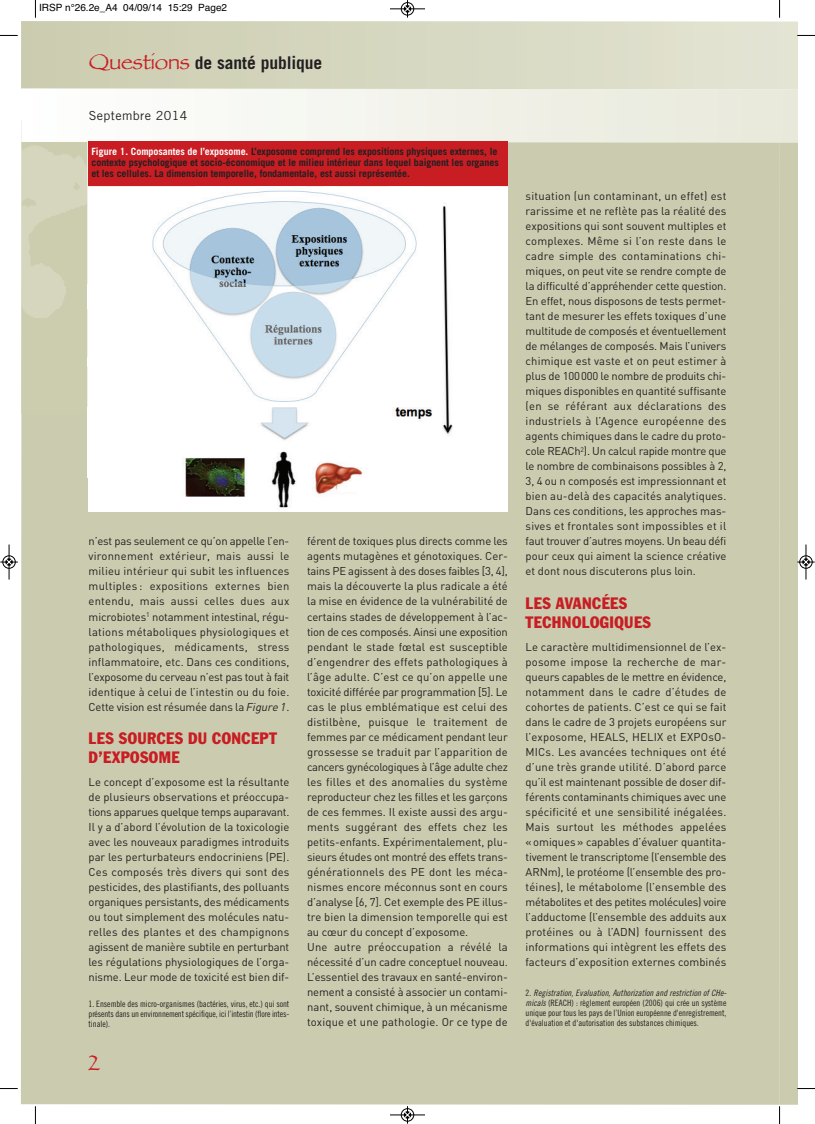
<style>
.page{position:relative;width:815px;height:1124px;background:#fff}
.page>*{position:absolute;margin:0;border:0;box-sizing:border-box;transform-origin:0 0}
.t1{font:22.5px "Papyrus";color:#c71d23}
.t2{font:700 17.5px "Trade Gothic LT Std";letter-spacing:-.005em;color:#231f20}
.t3{font:condensed 16.25px/18.8px "Franklin Gothic Std";letter-spacing:.025em;color:#c71d23}
.t4{font:12.5px "Trade Gothic LT Std";letter-spacing:.03em;color:#231f20}
.t5{font:11.25px/15px "DIN";letter-spacing:-.005em;color:#231f20;text-align:justify}
.t6{font:700 10px/11.2px "Trade Gothic LT Std";letter-spacing:-.005em;color:#231f20}
.t7{font:10px "Helvetica";color:#000}
.t8{font:8.75px/10px "Trade Gothic LT Std Cn 18";letter-spacing:-.005em;color:#231f20;text-align:justify}
.t9{font:8.75px "Trade Gothic LT Std Cn 18 Obl";letter-spacing:.005em;color:#231f20}
.s1{font-family:"Papyrus";font-weight:400;font-size:22.5px;color:#c71d23}
.s2{color:#fff}
.s3{font-style:italic}
.s4{font-family:"Trade Gothic LT Std Cn 18"}
.s5{font-family:"Trade Gothic LT Std Cn 18 Obl"}
</style>
<div class="page">
<div style="left:21px;top:143px;width:758px;height:961px;background:#cbccaf"></div>
<img style="left:21px;top:120px;width:67px;height:294px">
<svg style="left:21px;top:21px;width:776px;height:68px"></svg>
<svg style="left:22px;top:89px;width:775px;height:54px"></svg>
<div style="left:88px;top:142px;width:419px;height:44px;background:#c71d23"></div>
<div style="left:89px;top:188px;width:419px;height:324px;background:#fff"></div>
<img style="left:152px;top:190px;width:301px;height:318px">
<svg style="left:35px;top:0;width:1px;height:18px"></svg>
<svg style="left:0;top:35px;width:18px;height:1px"></svg>
<svg style="left:779px;top:0;width:1px;height:18px"></svg>
<svg style="left:797px;top:35px;width:18px;height:1px"></svg>
<svg style="left:35px;top:1106px;width:1px;height:17px"></svg>
<svg style="left:0;top:1088px;width:18px;height:1px"></svg>
<div style="left:401px;top:2px;width:13px;height:14px;border:1px solid #fff;border-radius:50%"></div>
<hr style="left:390px;top:9px;width:35px;height:1px;background:#000">
<div style="left:401px;top:2px;width:13px;height:13px;border:1px solid #000;border-radius:50%"></div>
<svg style="left:404px;top:0;width:7px;height:18px"></svg>
<hr style="left:390px;top:1114px;width:35px;height:1px;background:#000">
<div style="left:401px;top:1108px;width:13px;height:13px;border:1px solid #000;border-radius:50%"></div>
<svg style="left:404px;top:1106px;width:7px;height:17px"></svg>
<div style="left:2px;top:555px;width:14px;height:13px;border:1px solid #fff;border-radius:50%"></div>
<hr style="left:9px;top:544px;width:1px;height:35px;background:#000">
<div style="left:3px;top:555px;width:12px;height:13px;border:1px solid #000;border-radius:50%"></div>
<svg style="left:0;top:558px;width:18px;height:7px"></svg>
<svg style="left:779px;top:121px;width:36px;height:1002px"></svg>
<p class="t7" style="left:39px;top:2px;width:190px">IRSP n°26.2e_A4 04/09/14 15:29 Page2</p>
<h2 class="t2" style="left:89px;top:56px;width:235px"><span class="s1">Questions</span> de santé publique</h2>
<p class="t4" style="left:89px;top:111px;width:100px">Septembre 2014</p>
<p class="t6" style="left:92px;top:146px;width:409px"><span class="s2">Figure 1. Composantes de l’exposome.</span> L’exposome comprend les expositions physiques externes, le contexte psychologique et socio-économique et le milieu intérieur dans lequel baignent les organes et les cellules. La dimension temporelle, fondamentale, est aussi représentée.</p>
<p class="t5" style="left:89px;top:534px;width:202px">n’est pas seulement ce qu’on appelle l’en&shy;vironnement extérieur, mais aussi le milieu intérieur qui subit les influences multiples : expositions externes bien entendu, mais aussi celles dues aux microbiotes<sup>1</sup> notamment intestinal, régu&shy;lations métaboliques physiologiques et pathologiques, médicaments, stress inflammatoire, etc. Dans ces conditions, l’exposome du cerveau n’est pas tout à fait identique à celui de l’intestin ou du foie.<br>Cette vision est résumée dans la <span class="s3">Figure 1</span>.</p>
<h3 class="t3" style="left:89px;top:730px;width:190px">LES SOURCES DU CONCEPT<br>D’EXPOSOME</h3>
<p class="t5" style="left:89px;top:774px;width:202px">Le concept d’exposome est la résultante de plusieurs observations et préoccupa&shy;tions apparues quelque temps auparavant.<br>Il y a d’abord l’évolution de la toxicologie avec les nouveaux paradigmes introduits par les perturbateurs endocriniens (PE).<br>Ces composés très divers qui sont des pesticides, des plastifiants, des polluants organiques persistants, des médicaments ou tout simplement des molécules natu&shy;relles des plantes et des champignons agissent de manière subtile en perturbant les régulations physiologiques de l’orga&shy;nisme. Leur mode de toxicité est bien dif-</p>
<p class="t8" style="left:89px;top:999px;width:202px">1. Ensemble des micro-organismes (bactéries, virus, etc.) qui sont présents dans un environnement spécifique, ici l’intestin (flore intes&shy;tinale).</p>
<h1 class="t1" style="left:88px;top:1048px;width:13px">2</h1>
<p class="t5" style="left:307px;top:534px;width:202px;text-align:left">férent de toxiques plus directs comme les agents mutagènes et génotoxiques. Cer&shy;tains PE agissent à des doses faibles [3, 4], mais la découverte la plus radicale a été la mise en évidence de la vulnérabilité de certains stades de développement à l’ac&shy;tion de ces composés. Ainsi une exposition pendant le stade fœtal est susceptible d’engendrer des effets pathologiques à l’âge adulte. C’est ce qu’on appelle une toxicité différée par programmation [5]. Le cas le plus emblématique est celui des distilbène, puisque le traitement de femmes par ce médicament pendant leur grossesse se traduit par l’apparition de cancers gynécologiques à l’âge adulte chez les filles et des anomalies du système reproducteur chez les filles et les garçons de ces femmes. Il existe aussi des argu&shy;ments suggérant des effets chez les petits-enfants. Expérimentalement, plu&shy;sieurs études ont montré des effets trans&shy;générationnels des PE dont les méca&shy;nismes encore méconnus sont en cours d’analyse [6, 7]. Cet exemple des PE illus&shy;tre bien la dimension temporelle qui est au cœur du concept d’exposome.<br>Une autre préoccupation a révélé la nécessité d’un cadre conceptuel nouveau.<br>L’essentiel des travaux en santé-environ&shy;nement a consisté à associer un contami&shy;nant, souvent chimique, à un mécanisme toxique et une pathologie. Or ce type de</p>
<p class="t5" style="left:526px;top:189px;width:202px">situation (un contaminant, un effet) est rarissime et ne reflète pas la réalité des expositions qui sont souvent multiples et complexes. Même si l’on reste dans le cadre simple des contaminations chi&shy;miques, on peut vite se rendre compte de la difficulté d’appréhender cette question.<br>En effet, nous disposons de tests permet&shy;tant de mesurer les effets toxiques d’une multitude de composés et éventuellement de mélanges de composés. Mais l’univers chimique est vaste et on peut estimer à plus de 100000 le nombre de produits chi&shy;miques disponibles en quantité suffisante (en se référant aux déclarations des industriels à l’Agence européenne des agents chimiques dans le cadre du proto&shy;cole REACh<sup>2</sup>). Un calcul rapide montre que le nombre de combinaisons possibles à 2, 3, 4 ou n composés est impressionnant et bien au-delà des capacités analytiques.<br>Dans ces conditions, les approches mas&shy;sives et frontales sont impossibles et il faut trouver d’autres moyens. Un beau défi pour ceux qui aiment la science créative et dont nous discuterons plus loin.</p>
<h3 class="t3" style="left:526px;top:595px;width:127px">LES AVANCÉES<br>TECHNOLOGIQUES</h3>
<p class="t5" style="left:526px;top:639px;width:202px">Le caractère multidimensionnel de l’ex&shy;posome impose la recherche de mar&shy;queurs capables de le mettre en évidence, notamment dans le cadre d’études de cohortes de patients. C’est ce qui se fait dans le cadre de 3 projets européens sur l’exposome, HEALS, HELIX et EXPOsO-MICs. Les avancées techniques ont été d’une très grande utilité. D’abord parce qu’il est maintenant possible de doser dif&shy;férents contaminants chimiques avec une spécificité et une sensibilité inégalées.<br>Mais surtout les méthodes appelées «omiques» capables d’évaluer quantita&shy;tivement le transcriptome (l’ensemble des ARNm), le protéome (l’ensemble des pro&shy;téines), le métabolome (l’ensemble des métabolites et des petites molécules) voire l’adductome (l’ensemble des adduits aux protéines ou à l’ADN) fournissent des informations qui intègrent les effets des facteurs d’exposition externes combinés</p>
<p class="t9" style="left:526px;top:989px;width:201px"><span class="s4">2.</span> Registration, Evaluation, Authorization and restriction of CHe-</p>
<p class="t8" style="left:526px;top:998px;width:202px"><span class="s5">micals</span> (REACH) : règlement européen (2006) qui crée un système unique pour tous les pays de l’Union européenne d'enregistrement, d'évaluation et d'autorisation des substances chimiques.</p>
</div>
